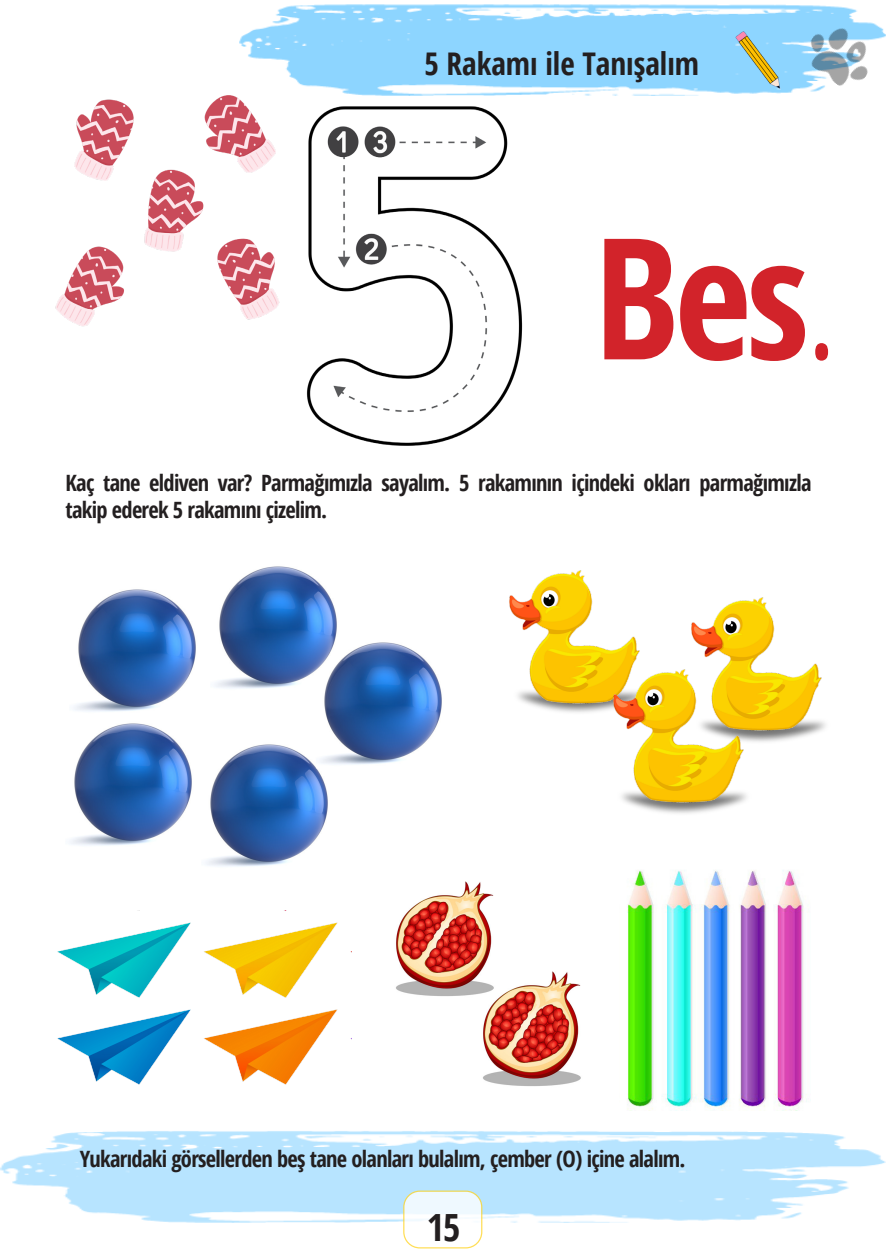
<style>
.page{position:relative;width:886px;height:1252px;background:#fff}
.page>*{position:absolute;margin:0;border:0;box-sizing:border-box;transform-origin:0 0}
.t1{font:700 168.75px "Open Sans Condensed";color:#d2232a}
.t2{font:700 37.5px "Open Sans Condensed";color:#231f20}
.t3{font:700 31.25px "Open Sans Condensed";color:#231f20}
.t4{font:700 22.5px/26.2px "Open Sans Condensed";letter-spacing:-.03em;color:#231f20}
.s1{font-weight:300}
</style>
<div class="page">
<img style="left:0;top:1131px;width:886px;height:92px">
<svg style="left:403px;top:1190px;width:79px;height:58px"></svg>
<img style="left:239px;top:4px;width:618px;height:92px">
<img style="left:798px;top:11px;width:88px;height:85px">
<img style="left:729px;top:32px;width:57px;height:56px">
<img style="left:55px;top:85px;width:500px;height:361px">
<img style="left:73px;top:589px;width:123px;height:123px">
<img style="left:205px;top:744px;width:123px;height:123px">
<img style="left:69px;top:723px;width:123px;height:123px">
<img style="left:214px;top:566px;width:123px;height:123px">
<img style="left:316px;top:633px;width:126px;height:135px">
<img style="left:57px;top:910px;width:295px;height:175px">
<img style="left:627px;top:870px;width:180px;height:241px">
<img style="left:626px;top:731px;width:126px;height:141px">
<img style="left:691px;top:597px;width:132px;height:134px">
<img style="left:509px;top:570px;width:131px;height:134px">
<img style="left:462px;top:961px;width:135px;height:130px;border-radius:46px">
<img style="left:375px;top:871px;width:135px;height:130px;border-radius:49px">
<img style="left:611px;top:669px;width:134px;height:133px">
<p class="t3" style="left:424px;top:42px;width:276px">5 Rakamı ile Tanışalım</p>
<p class="t1" style="left:594px;top:179px;width:247px">Bes<span class="s1">.</span></p>
<p class="t4" style="left:66px;top:469px;width:747px">Kaç tane eldiven var? Parmağımızla sayalım. 5 rakamının içindeki okları parmağımızla takip ederek 5 rakamını çizelim.</p>
<p class="t4" style="left:80px;top:1145px;width:607px">Yukarıdaki görsellerden beş tane olanları bulalım, çember (O) içine alalım.</p>
<p class="t2" style="left:427px;top:1201px;width:35px">15</p>
</div>
